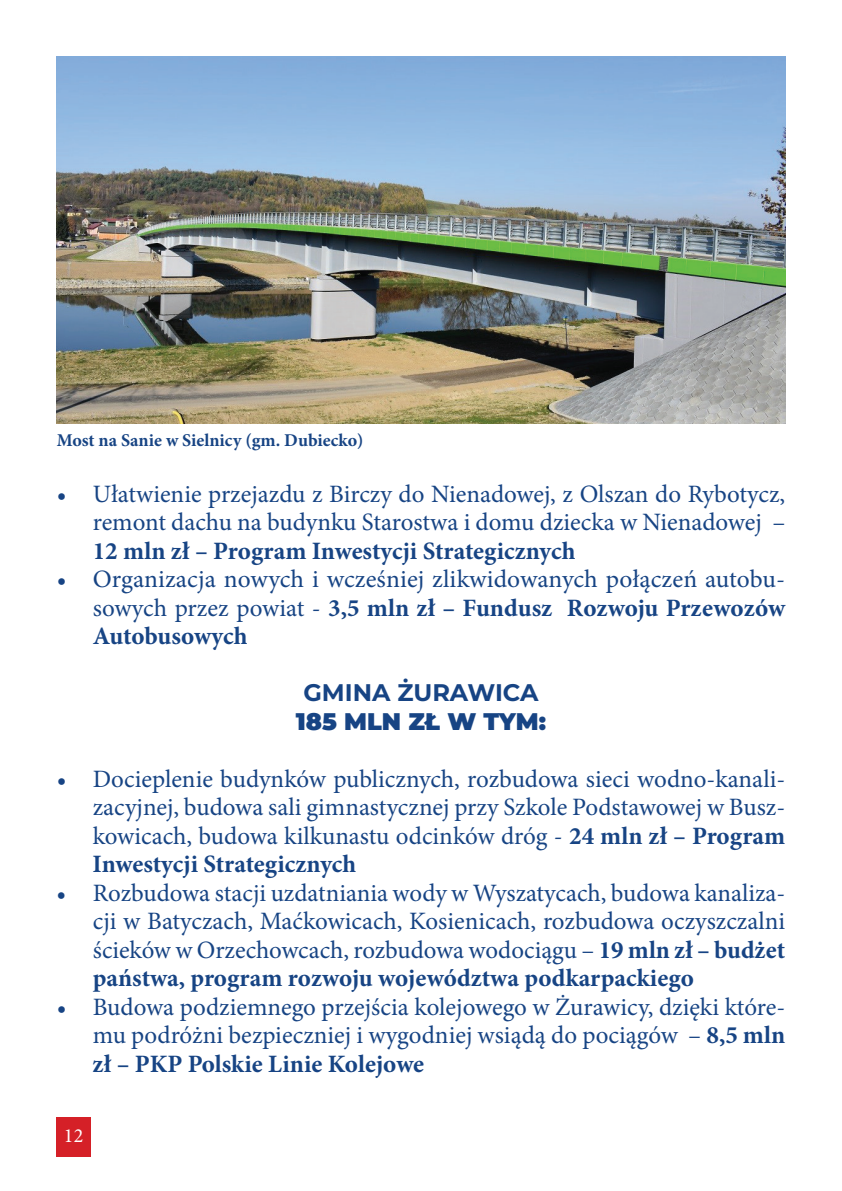
<style>
.page{position:relative;width:842px;height:1191px;background:#fff}
.page>*{position:absolute;margin:0;border:0;box-sizing:border-box;transform-origin:0 0}
.t1{font:25px/28.4px "Minion Pro";color:#174484;text-align:justify}
.t2{font:700 25px "Minion Pro";color:#174484}
.t3{font:700 24px "Montserrat";color:#174484}
.t4{font:900 24px "Montserrat";color:#174484}
.t5{font:20px "Minion Pro";color:#fff}
.t6{font:700 18px "Minion Pro";color:#174484}
.s1{font-weight:700}
</style>
<div class="page">
<div style="left:57px;top:1117px;width:34px;height:40px;background:#d52027"></div>
<img style="left:57px;top:57px;width:728px;height:367px">
<p class="t6" style="left:57px;top:427px;width:308px">Most na Sanie w Sielnicy (gm. Dubiecko)</p>
<p class="t1" style="left:57px;top:479px;width:730px;text-align:right">• Ułatwienie przejazdu z Birczy do Nienadowej, z Olszan do Rybotycz, remont dachu na budynku Starostwa i domu dziecka w Nienadowej –</p>
<p class="t2" style="left:93px;top:533px;width:484px">12 mln zł – Program Inwestycji Strategicznych</p>
<p class="t1" style="left:93px;top:565px;width:694px;text-indent:-36px">• Organizacja nowych i wcześniej zlikwidowanych połączeń autobu&shy;sowych przez powiat - <span class="s1">3,5 mln zł – Fundusz Rozwoju Przewozów Autobusowych</span></p>
<p class="t3" style="left:303px;top:675px;width:237px">GMINA ŻURAWICA</p>
<p class="t4" style="left:296px;top:703px;width:252px">185 MLN ZŁ W TYM:</p>
<p class="t1" style="left:93px;top:764px;width:694px;text-indent:-36px">• Docieplenie budynków publicznych, rozbudowa sieci wodno-kanali&shy;zacyjnej, budowa sali gimnastycznej przy Szkole Podstawowej w Busz&shy;kowicach, budowa kilkunastu odcinków dróg - <span class="s1">24 mln zł – Program Inwestycji Strategicznych</span></p>
<p class="t1" style="left:93px;top:878px;width:694px;text-indent:-36px">• Rozbudowa stacji uzdatniania wody w Wyszatycach, budowa kanaliza&shy;cji w Batyczach, Maćkowicach, Kosienicach, rozbudowa oczyszczalni ścieków w Orzechowcach, rozbudowa wodociągu – <span class="s1">19 mln zł – budżet państwa, program rozwoju województwa podkarpackiego</span></p>
<p class="t1" style="left:93px;top:992px;width:694px;text-indent:-36px">• Budowa podziemnego przejścia kolejowego w Żurawicy, dzięki które&shy;mu podróżni bezpieczniej i wygodniej wsiądą do pociągów – <span class="s1">8,5 mln zł – PKP Polskie Linie Kolejowe</span></p>
<p class="t5" style="left:64px;top:1122px;width:21px">12</p>
</div>
